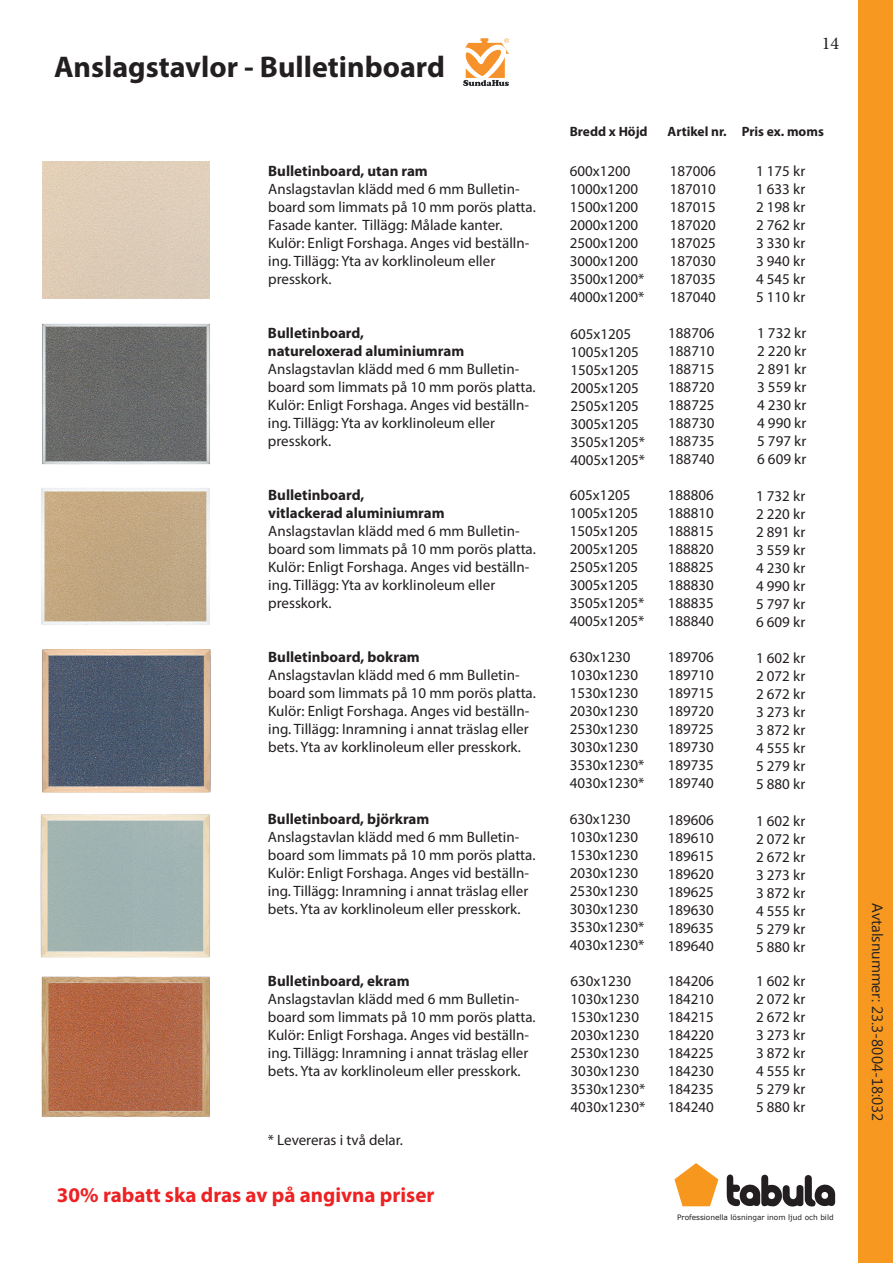
<style>
.page{position:relative;width:893px;height:1263px;background:#fff}
.page>*{position:absolute;margin:0;border:0;box-sizing:border-box;transform-origin:0 0}
.t1{font:700 30px "Myriad Pro";color:#231f20}
.t2{font:700 21px "Myriad Pro";color:#ee2123}
.t3{font:18px "Minion Pro";color:#231f20}
.t4{font:15px/18px "Myriad Pro";color:#231f20}
.t5{font:700 15px/18px "Myriad Pro";color:#231f20}
.t6{font:15px "Myanmar Text";color:#231f20}
.t7{font:700 13.5px "Myriad Pro";color:#231f20}
.t8{font:7.35px "Verdana";color:#231f20}
</style>
<div class="page">
<div style="left:859px;top:0;width:34px;height:1263px;background:#f79821"></div>
<svg style="left:674px;top:1163px;width:44px;height:43px"></svg>
<svg style="left:727px;top:1174px;width:108px;height:33px"></svg>
<img style="left:42px;top:323px;width:168px;height:142px">
<img style="left:41px;top:488px;width:169px;height:137px">
<img style="left:41px;top:649px;width:170px;height:144px">
<img style="left:40px;top:814px;width:170px;height:144px">
<img style="left:41px;top:976px;width:169px;height:142px">
<img style="left:42px;top:162px;width:168px;height:137px">
<img style="left:464px;top:38px;width:44px;height:47px">
<h1 class="t1" style="left:54px;top:47px;width:392px">Anslagstavlor - Bulletinboard</h1>
<p class="t5" style="left:268px;top:162px;width:161px">Bulletinboard, utan ram</p>
<p class="t4" style="left:268px;top:180px;width:269px">Anslagstavlan klädd med 6 mm Bulletin&shy;board som limmats på 10 mm porös platta.<br>Fasade kanter. Tillägg: Målade kanter.<br>Kulör: Enligt Forshaga. Anges vid beställn&shy;ing. Tillägg: Yta av korklinoleum eller presskork.</p>
<p class="t5" style="left:268px;top:324px;width:198px">Bulletinboard,<br>natureloxerad aluminiumram</p>
<p class="t4" style="left:268px;top:360px;width:269px">Anslagstavlan klädd med 6 mm Bulletin&shy;board som limmats på 10 mm porös platta.<br>Kulör: Enligt Forshaga. Anges vid beställn&shy;ing. Tillägg: Yta av korklinoleum eller presskork.</p>
<p class="t5" style="left:268px;top:486px;width:178px">Bulletinboard,<br>vitlackerad aluminiumram</p>
<p class="t4" style="left:268px;top:522px;width:269px">Anslagstavlan klädd med 6 mm Bulletin&shy;board som limmats på 10 mm porös platta.<br>Kulör: Enligt Forshaga. Anges vid beställn&shy;ing. Tillägg: Yta av korklinoleum eller presskork.</p>
<p class="t5" style="left:268px;top:648px;width:153px">Bulletinboard, bokram</p>
<p class="t4" style="left:268px;top:666px;width:269px">Anslagstavlan klädd med 6 mm Bulletin&shy;board som limmats på 10 mm porös platta.<br>Kulör: Enligt Forshaga. Anges vid beställn&shy;ing. Tillägg: Inramning i annat träslag eller bets. Yta av korklinoleum eller presskork.</p>
<p class="t5" style="left:268px;top:810px;width:163px">Bulletinboard, björkram</p>
<p class="t4" style="left:268px;top:828px;width:269px">Anslagstavlan klädd med 6 mm Bulletin&shy;board som limmats på 10 mm porös platta.<br>Kulör: Enligt Forshaga. Anges vid beställn&shy;ing. Tillägg: Inramning i annat träslag eller bets. Yta av korklinoleum eller presskork.</p>
<p class="t5" style="left:268px;top:972px;width:143px">Bulletinboard, ekram</p>
<p class="t4" style="left:268px;top:990px;width:269px">Anslagstavlan klädd med 6 mm Bulletin&shy;board som limmats på 10 mm porös platta.<br>Kulör: Enligt Forshaga. Anges vid beställn&shy;ing. Tillägg: Inramning i annat träslag eller bets. Yta av korklinoleum eller presskork.</p>
<p class="t4" style="left:268px;top:1131px;width:137px">* Levereras i två delar.</p>
<h2 class="t2" style="left:57px;top:1181px;width:379px">30% rabatt ska dras av på angivna priser</h2>
<p class="t3" style="left:822px;top:31px;width:19px">14</p>
<p class="t7" style="left:570px;top:123px;width:79px">Bredd x Höjd</p>
<p class="t7" style="left:668px;top:123px;width:158px">Artikel nr. Pris ex. moms</p>
<p class="t4" style="left:570px;top:162px;width:76px">600x1200<br>1000x1200<br>1500x1200<br>2000x1200<br>2500x1200<br>3000x1200<br>3500x1200*<br>4000x1200*</p>
<p class="t4" style="left:670px;top:162px;width:48px;text-align:justify">187006<br>187010<br>187015<br>187020<br>187025<br>187030<br>187035<br>187040</p>
<p class="t4" style="left:570px;top:325px;width:76px">605x1205<br>1005x1205<br>1505x1205<br>2005x1205<br>2505x1205<br>3005x1205<br>3505x1205*<br>4005x1205*</p>
<p class="t4" style="left:668px;top:324px;width:48px;text-align:justify">188706<br>188710<br>188715<br>188720<br>188725<br>188730<br>188735<br>188740</p>
<p class="t4" style="left:570px;top:486px;width:76px">605x1205<br>1005x1205<br>1505x1205<br>2005x1205<br>2505x1205<br>3005x1205<br>3505x1205*<br>4005x1205*</p>
<p class="t4" style="left:570px;top:648px;width:76px">630x1230<br>1030x1230<br>1530x1230<br>2030x1230<br>2530x1230<br>3030x1230<br>3530x1230*<br>4030x1230*</p>
<p class="t4" style="left:668px;top:486px;width:48px;text-align:justify">188806<br>188810<br>188815<br>188820<br>188825<br>188830<br>188835<br>188840</p>
<p class="t4" style="left:668px;top:648px;width:48px;text-align:justify">189706<br>189710<br>189715<br>189720<br>189725<br>189730<br>189735<br>189740</p>
<p class="t4" style="left:570px;top:810px;width:76px">630x1230<br>1030x1230<br>1530x1230<br>2030x1230<br>2530x1230<br>3030x1230<br>3530x1230*<br>4030x1230*</p>
<p class="t4" style="left:668px;top:811px;width:48px;text-align:justify">189606<br>189610<br>189615<br>189620<br>189625<br>189630<br>189635<br>189640</p>
<p class="t4" style="left:570px;top:972px;width:76px">630x1230<br>1030x1230<br>1530x1230<br>2030x1230<br>2530x1230<br>3030x1230<br>3530x1230*<br>4030x1230*</p>
<p class="t4" style="left:668px;top:972px;width:48px;text-align:justify">184206<br>184210<br>184215<br>184220<br>184225<br>184230<br>184235<br>184240</p>
<p class="t4" style="left:756px;top:162px;width:51px;text-align:justify">1 175 kr 1 633 kr 2 198 kr 2 762 kr 3 330 kr 3 940 kr 4 545 kr 5 110 kr</p>
<p class="t4" style="left:757px;top:324px;width:51px;text-align:justify">1 732 kr 2 220 kr 2 891 kr 3 559 kr 4 230 kr 4 990 kr 5 797 kr 6 609 kr</p>
<p class="t4" style="left:756px;top:487px;width:51px;text-align:justify">1 732 kr 2 220 kr 2 891 kr 3 559 kr 4 230 kr 4 990 kr 5 797 kr 6 609 kr</p>
<p class="t4" style="left:756px;top:649px;width:51px;text-align:justify">1 602 kr 2 072 kr 2 672 kr 3 273 kr 3 872 kr 4 555 kr 5 279 kr 5 880 kr</p>
<p class="t4" style="left:756px;top:812px;width:51px;text-align:justify">1 602 kr 2 072 kr 2 672 kr 3 273 kr 3 872 kr 4 555 kr 5 279 kr 5 880 kr</p>
<p class="t4" style="left:756px;top:972px;width:51px;text-align:justify">1 602 kr 2 072 kr 2 672 kr 3 273 kr 3 872 kr 4 555 kr 5 279 kr 5 880 kr</p>
<p class="t6" style="left:886px;top:903px;width:220px;rotate:90deg">Avtalsnummer: 23.3-8004-18:032</p>
<p class="t8" style="left:677px;top:1213px;width:158px">Professionella lösningar inom ljud och bild</p>
</div>
